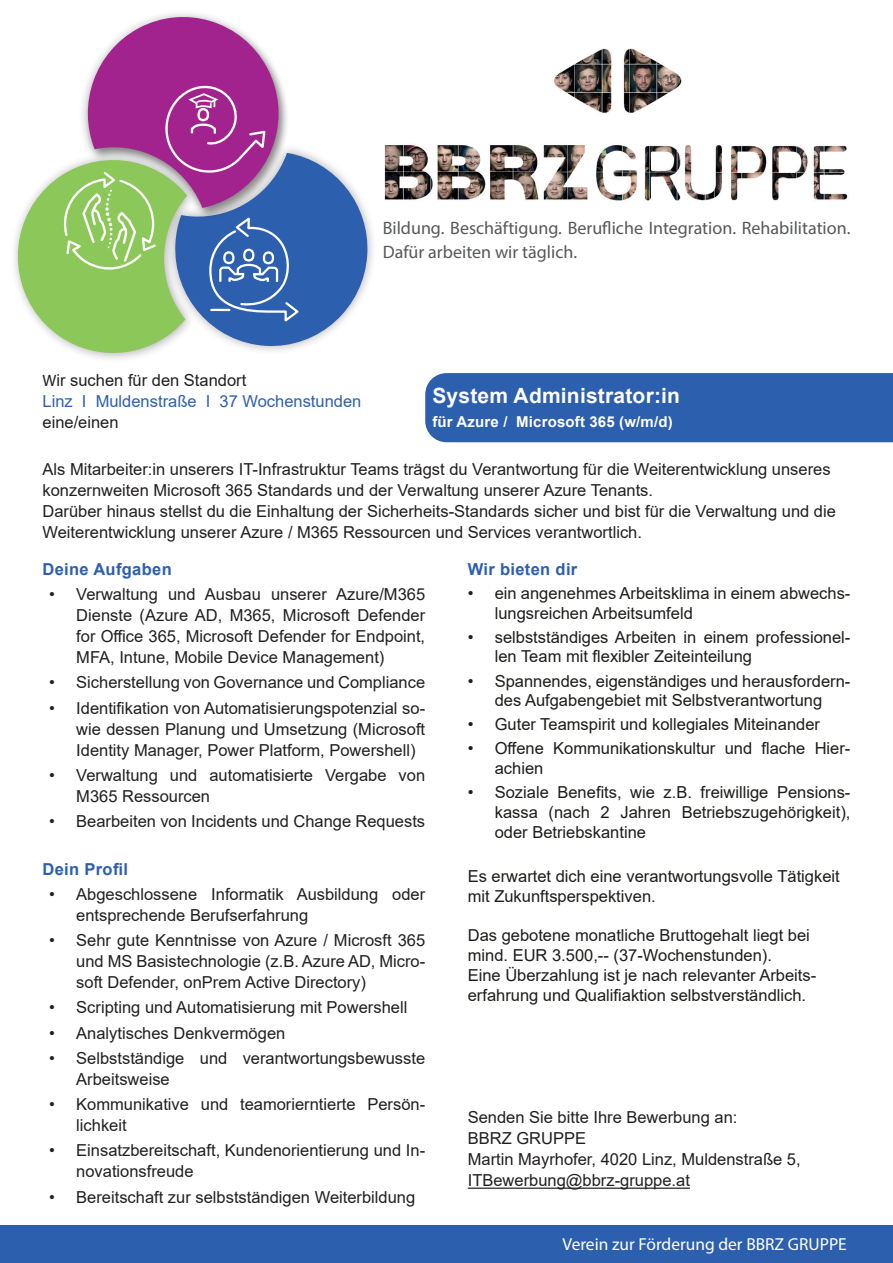
<style>
.page{position:relative;width:893px;height:1263px;background:#fff}
.page>*{position:absolute;margin:0;border:0;box-sizing:border-box;transform-origin:0 0}
.Jobbezeichnung{font:700 21px "Arial";letter-spacing:.01em;color:#fff}
.Text_Helv__Neu_eLT_P{font:18px/24px "Myriad Pro";color:#57585a}
.t1{font:17.4px "Myriad Pro";color:#fff}
.Text_Helv_Neue_LT_Pr{font:16.5px/21px "Arial";color:#231f20}
.t2{font:16.5px/19.8px "Arial";color:#1d1d1b}
.Text_Helv__Neue_LT_P{font:16.5px/21px "Arial";color:#2d5faf}
.Titel__blau_Helv__Ne{font:700 16.5px "Arial";letter-spacing:.02em;color:#2d5faf}
.Jobbezeichnung-2{font:700 15px "Arial";letter-spacing:.01em;color:#fff}
.s1{font-family:"Myriad Pro";color:#231f20}
.s2{color:#231f20}
</style>
<div class="page">
<hr style="left:468px;top:1187px;width:222px;height:2px;background:#231f20">
<div style="left:425px;top:373px;width:468px;height:69px;background:#2d5faf"></div>
<div style="left:0;top:1226px;width:893px;height:37px;background:#2d5faf"></div>
<svg style="left:14px;top:188px;width:136px;height:171px"></svg>
<svg style="left:88px;top:13px;width:192px;height:69px;fill:#a2238e"></svg>
<svg style="left:41px;top:82px;width:332px;height:270px"></svg>
<img style="left:384px;top:48px;width:464px;height:153px">
<p class="Text_Helv__Neu_eLT_P" style="left:383px;top:216px;width:469px">Bildung. Beschäftigung. Berufliche Integration. Rehabilitation.<br>Dafür arbeiten wir täglich.</p>
<p class="Text_Helv__Neue_LT_P" style="left:43px;top:369px;width:320px"><span class="s1">W</span><span class="s2">ir suchen für den Standort<br></span>Linz I Muldenstraße I 37 Wochenstunden <span class="s2">eine/einen</span></p>
<p class="Jobbezeichnung" style="left:432px;top:381px;width:249px">System Administrator:in</p>
<p class="Jobbezeichnung-2" style="left:432px;top:411px;width:242px">für Azure / Microsoft 365 (w/m/d)</p>
<p class="Text_Helv_Neue_LT_Pr" style="left:43px;top:459px;width:795px">Als Mitarbeiter:in unserers IT-Infrastruktur Teams trägst du Verantwortung für die Weiterentwicklung unseres konzernweiten Microsoft 365 Standards und der Verwaltung unserer Azure Tenants.<br>Darüber hinaus stellst du die Einhaltung der Sicherheits-Standards sicher und bist für die Verwaltung und die Weiterentwicklung unserer Azure / M365 Ressourcen und Services verantwortlich.</p>
<p class="Titel__blau_Helv__Ne" style="left:43px;top:557px;width:131px">Deine Aufgaben</p>
<p class="Text_Helv_Neue_LT_Pr" style="left:76px;top:584px;width:350px;text-align:justify;text-indent:-27px">• Verwaltung und Ausbau unserer Azure/M365<br>Dienste (Azure AD, M365, Microsoft Defender for Office 365, Microsoft Defender for Endpoint, MFA, Intune, Mobile Device Management)</p>
<p class="Text_Helv_Neue_LT_Pr" style="left:49px;top:672px;width:377px">• Sicherstellung von Governance und Compliance</p>
<p class="Text_Helv_Neue_LT_Pr" style="left:76px;top:697px;width:350px;text-align:justify;text-indent:-27px">• Identifikation von Automatisierungspotenzial so&shy;wie dessen Planung und Umsetzung (Microsoft Identity Manager, Power Platform, Powershell)</p>
<p class="Text_Helv_Neue_LT_Pr" style="left:76px;top:764px;width:350px;text-indent:-27px">• Verwaltung und automatisierte Vergabe von<br>M365 Ressourcen</p>
<p class="Text_Helv_Neue_LT_Pr" style="left:49px;top:811px;width:377px">• Bearbeiten von Incidents und Change Requests</p>
<p class="Titel__blau_Helv__Ne" style="left:43px;top:857px;width:87px">Dein Profil</p>
<p class="Text_Helv_Neue_LT_Pr" style="left:76px;top:883px;width:350px;text-indent:-27px">• Abgeschlossene Informatik Ausbildung oder entsprechende Berufserfahrung</p>
<p class="Text_Helv_Neue_LT_Pr" style="left:76px;top:930px;width:350px;text-align:justify;text-indent:-27px">• Sehr gute Kenntnisse von Azure / Microsft 365 und MS Basistechnologie (z.B. Azure AD, Micro&shy;soft Defender, onPrem Active Directory)</p>
<p class="Text_Helv_Neue_LT_Pr" style="left:49px;top:997px;width:360px">• Scripting und Automatisierung mit Powershell</p>
<p class="Text_Helv_Neue_LT_Pr" style="left:49px;top:1022px;width:238px">• Analytisches Denkvermögen</p>
<p class="Text_Helv_Neue_LT_Pr" style="left:76px;top:1047px;width:350px;text-indent:-27px">• Selbstständige und verantwortungsbewusste<br>Arbeitsweise</p>
<p class="Text_Helv_Neue_LT_Pr" style="left:76px;top:1094px;width:350px;text-indent:-27px">• Kommunikative und teamorierntierte Persön&shy;lichkeit</p>
<p class="Text_Helv_Neue_LT_Pr" style="left:76px;top:1140px;width:350px;text-indent:-27px">• Einsatzbereitschaft, Kundenorientierung und In&shy;novationsfreude</p>
<p class="Text_Helv_Neue_LT_Pr" style="left:49px;top:1186px;width:368px">• Bereitschaft zur selbstständigen Weiterbildung</p>
<p class="Titel__blau_Helv__Ne" style="left:468px;top:557px;width:111px">Wir bieten dir</p>
<p class="t2" style="left:495px;top:583px;width:357px;text-indent:-27px">• ein angenehmes Arbeitsklima in einem abwechs&shy;lungsreichen Arbeitsumfeld</p>
<p class="t2" style="left:495px;top:627px;width:357px;text-indent:-27px">• selbstständiges Arbeiten in einem professionel&shy;len Team mit flexibler Zeiteinteilung</p>
<p class="t2" style="left:468px;top:671px;width:384px;text-align:center">• Spannendes, eigenständiges und herausfordern&shy;des Aufgabengebiet mit Selbstverantwortung</p>
<p class="t2" style="left:468px;top:714px;width:354px">• Guter Teamspirit und kollegiales Miteinander</p>
<p class="t2" style="left:495px;top:739px;width:357px;text-indent:-27px">• Offene Kommunikationskultur und flache Hier&shy;achien</p>
<p class="t2" style="left:495px;top:782px;width:357px;text-align:justify;text-indent:-27px">• Soziale Benefits, wie z.B. freiwillige Pensions&shy;kassa (nach 2 Jahren Betriebszugehörigkeit), oder Betriebskantine</p>
<p class="t2" style="left:468px;top:866px;width:374px">Es erwartet dich eine verantwortungsvolle Tätigkeit mit Zukunftsperspektiven.</p>
<p class="t2" style="left:468px;top:925px;width:350px">Das gebotene monatliche Bruttogehalt liegt bei mind. EUR 3.500,-- (37-Wochenstunden).<br>Eine Überzahlung ist je nach relevanter Arbeits&shy;erfahrung und Qualifiaktion selbstverständlich.</p>
<p class="Text_Helv_Neue_LT_Pr" style="left:468px;top:1107px;width:334px">Senden Sie bitte Ihre Bewerbung an:<br>BBRZ GRUPPE<br>Martin Mayrhofer, 4020 Linz, Muldenstraße 5,<br>ITBewerbung@bbrz-gruppe.at</p>
<p class="t1" style="left:563px;top:1233px;width:286px">Verein zur Förderung der BBRZ GRUPPE</p>
</div>
